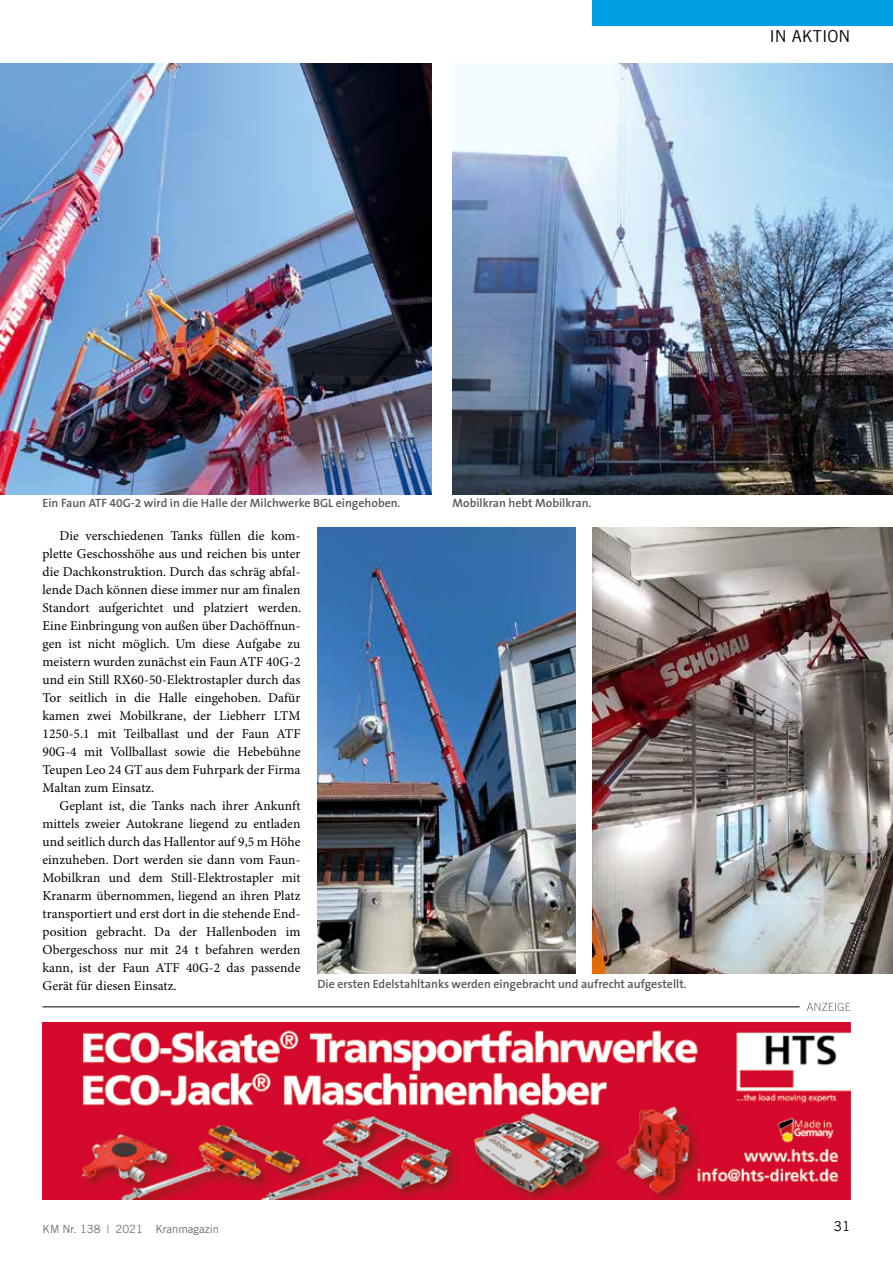
<style>
.page{position:relative;width:893px;height:1263px;background:#fff}
.page>*{position:absolute;margin:0;border:0;box-sizing:border-box;transform-origin:0 0}
.t1{font:16.5px "Trade Gothic LT";color:#000}
.t2{font:13.5px/18px "Minion Pro";letter-spacing:.005em;color:#000;text-align:justify}
.t3{font:13.5px "Trade Gothic LT";color:#000}
.t4{font:600 12px "The Sans B W6";color:#565655}
.t5{font:11.25px "Trade Gothic LT";color:#6e6e6e}
</style>
<div class="page">
<div style="left:592px;top:0;width:301px;height:26px;background:#009ee3"></div>
<img style="left:0;top:64px;width:431px;height:430px">
<img style="left:453px;top:64px;width:440px;height:430px">
<img style="left:43px;top:1022px;width:807px;height:177px">
<img style="left:317px;top:527px;width:258px;height:447px">
<svg style="left:807px;top:1003px;width:44px;height:8px"></svg>
<hr style="left:42px;top:1006px;width:758px;height:1px;background:#000">
<img style="left:592px;top:527px;width:301px;height:447px">
<p class="t1" style="left:769px;top:26px;width:83px">IN AKTION</p>
<p class="t4" style="left:43px;top:495px;width:359px">Ein Faun ATF 40G-2 wird in die Halle der Milchwerke BGL eingehoben.</p>
<p class="t4" style="left:453px;top:495px;width:140px">Mobilkran hebt Mobilkran.</p>
<p class="t2" style="left:43px;top:527px;width:260px;text-indent:17px">Die verschiedenen Tanks füllen die kom&shy;plette Geschosshöhe aus und reichen bis unter die Dachkonstruktion. Durch das schräg abfal&shy;lende Dach können diese immer nur am finalen Standort aufgerichtet und platziert werden.<br>Eine Einbringung von außen über Dachöffnun&shy;gen ist nicht möglich. Um diese Aufgabe zu meistern wurden zunächst ein Faun ATF 40G-2 und ein Still RX60-50-Elektrostapler durch das Tor seitlich in die Halle eingehoben. Dafür kamen zwei Mobilkrane, der Liebherr LTM 1250-5.1 mit Teilballast und der Faun ATF 90G-4 mit Vollballast sowie die Hebebühne Teupen Leo 24 GT aus dem Fuhrpark der Firma Maltan zum Einsatz.</p>
<p class="t2" style="left:43px;top:797px;width:259px;text-indent:17px">Geplant ist, die Tanks nach ihrer Ankunft mittels zweier Autokrane liegend zu entladen und seitlich durch das Hallentor auf 9,5 m Höhe einzuheben. Dort werden sie dann vom Faun-Mobilkran und dem Still-Elektrostapler mit Kranarm übernommen, liegend an ihren Platz transportiert und erst dort in die stehende End&shy;position gebracht. Da der Hallenboden im Obergeschoss nur mit 24 t befahren werden kann, ist der Faun ATF 40G-2 das passende Gerät für diesen Einsatz.</p>
<p class="t4" style="left:317px;top:976px;width:371px">Die ersten Edelstahltanks werden eingebracht und aufrecht aufgestellt.</p>
<p class="t5" style="left:43px;top:1222px;width:178px">KM Nr. 138 | 2021 Kranmagazin</p>
<p class="t3" style="left:834px;top:1218px;width:18px">31</p>
</div>
